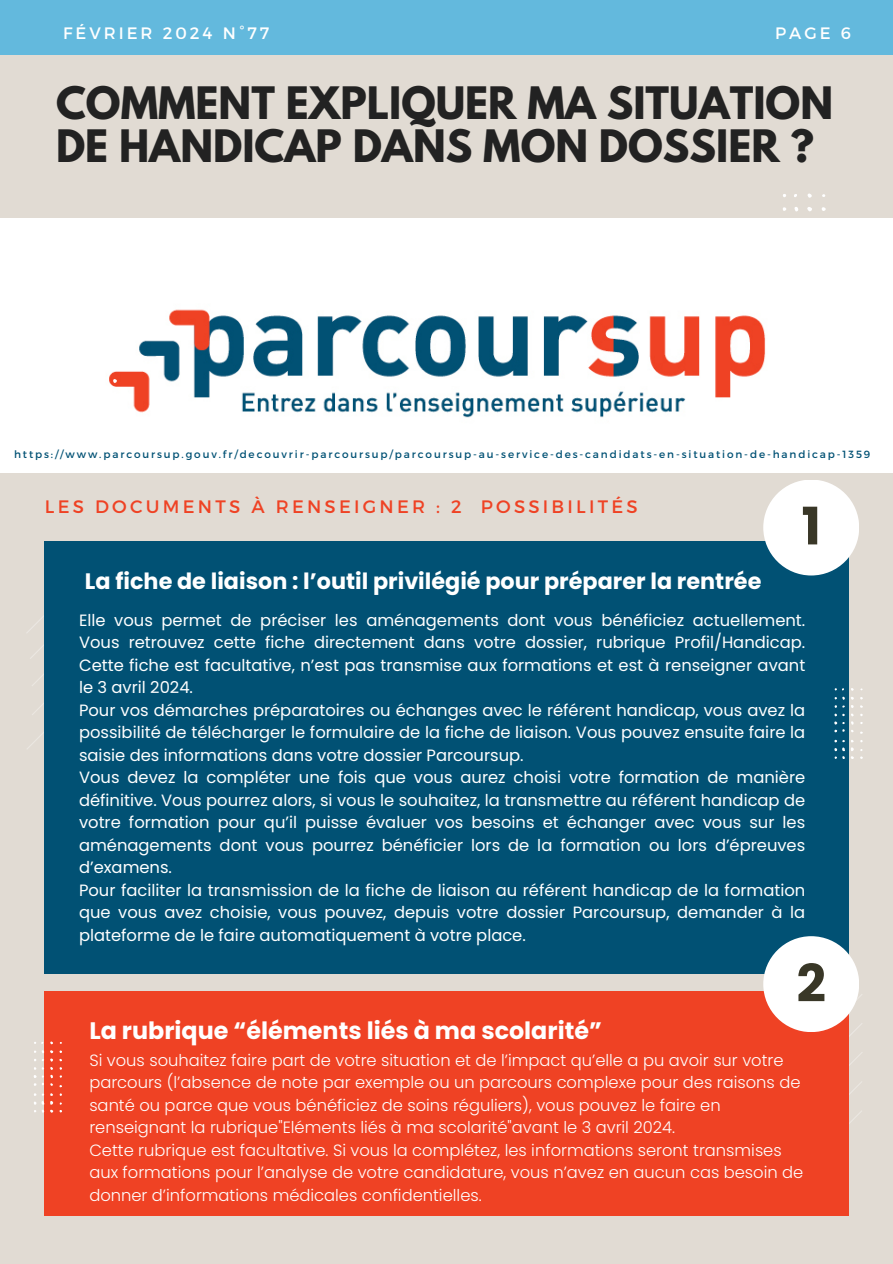
<style>
.page{position:relative;width:893px;height:1264px;background:#fff}
.page>*{position:absolute;margin:0;border:0;box-sizing:border-box;transform-origin:0 0}
.t1{font:700 51.75px "Poppins";color:#393727}
.t2{font:700 39.6px/42.8px "League Spartan";color:#222}
.t3{font:700 23.85px "Poppins";color:#fff}
.t4{font:700 22.35px "Poppins";color:#fff}
.t5{font:18px "Montserrat";letter-spacing:.18em;color:#ef4224}
.t6{font:16.5px "Montserrat";letter-spacing:.18em;color:#fff}
.t7{font:16.35px/22.5px "Poppins";color:#fff}
.t8{font:300 16.35px/22.5px "Poppins";color:#fff}
.t9{font:10.35px "Montserrat";letter-spacing:.18em;color:#015174}
</style>
<div class="page">
<div style="left:0;top:0;width:892px;height:1263px;background:#e1dbd3"></div>
<img style="left:0;top:218px;width:892px;height:254px">
<svg style="left:27px;top:590px;width:18px;height:159px"></svg>
<svg style="left:848px;top:993px;width:14px;height:159px"></svg>
<div style="left:45px;top:541px;width:803px;height:433px;background:#015174"></div>
<div style="left:45px;top:990px;width:803px;height:225px;background:#ef4224"></div>
<div style="left:763px;top:479px;width:96px;height:96px;background:#fff;border-radius:50%"></div>
<div style="left:763px;top:936px;width:96px;height:96px;background:#fff;border-radius:50%"></div>
<svg style="left:99px;top:430px;width:4px;height:6px"></svg>
<svg style="left:85px;top:430px;width:5px;height:6px"></svg>
<svg style="left:99px;top:390px;width:4px;height:6px"></svg>
<svg style="left:99px;top:353px;width:4px;height:5px"></svg>
<svg style="left:99px;top:366px;width:4px;height:5px"></svg>
<svg style="left:74px;top:391px;width:4px;height:5px"></svg>
<svg style="left:99px;top:379px;width:4px;height:4px"></svg>
<svg style="left:99px;top:340px;width:4px;height:4px"></svg>
<svg style="left:99px;top:418px;width:4px;height:5px"></svg>
<svg style="left:74px;top:431px;width:4px;height:5px"></svg>
<svg style="left:113px;top:353px;width:4px;height:4px"></svg>
<svg style="left:86px;top:353px;width:4px;height:5px"></svg>
<svg style="left:113px;top:366px;width:4px;height:4px"></svg>
<svg style="left:99px;top:403px;width:4px;height:4px"></svg>
<svg style="left:74px;top:403px;width:4px;height:4px"></svg>
<svg style="left:113px;top:379px;width:4px;height:4px"></svg>
<svg style="left:74px;top:419px;width:4px;height:4px"></svg>
<svg style="left:113px;top:406px;width:4px;height:4px"></svg>
<svg style="left:74px;top:379px;width:4px;height:4px"></svg>
<svg style="left:113px;top:419px;width:4px;height:4px"></svg>
<svg style="left:74px;top:366px;width:4px;height:4px"></svg>
<svg style="left:113px;top:391px;width:4px;height:4px"></svg>
<svg style="left:86px;top:402px;width:4px;height:4px"></svg>
<svg style="left:86px;top:379px;width:4px;height:4px"></svg>
<svg style="left:86px;top:419px;width:4px;height:3px"></svg>
<svg style="left:74px;top:354px;width:4px;height:3px"></svg>
<svg style="left:99px;top:444px;width:4px;height:4px"></svg>
<svg style="left:113px;top:444px;width:4px;height:4px"></svg>
<svg style="left:86px;top:444px;width:4px;height:4px"></svg>
<svg style="left:74px;top:444px;width:4px;height:4px"></svg>
<svg style="left:113px;top:433px;width:4px;height:3px"></svg>
<svg style="left:86px;top:366px;width:4px;height:4px"></svg>
<svg style="left:74px;top:340px;width:4px;height:4px"></svg>
<svg style="left:113px;top:340px;width:4px;height:3px"></svg>
<svg style="left:85px;top:340px;width:3px;height:4px"></svg>
<svg style="left:807px;top:284px;width:5px;height:6px"></svg>
<svg style="left:794px;top:284px;width:4px;height:6px"></svg>
<svg style="left:807px;top:244px;width:4px;height:5px"></svg>
<svg style="left:807px;top:207px;width:5px;height:4px"></svg>
<svg style="left:807px;top:219px;width:4px;height:5px"></svg>
<svg style="left:782px;top:244px;width:4px;height:5px"></svg>
<svg style="left:807px;top:232px;width:4px;height:5px"></svg>
<svg style="left:807px;top:193px;width:4px;height:5px"></svg>
<svg style="left:807px;top:272px;width:4px;height:4px"></svg>
<svg style="left:782px;top:285px;width:4px;height:5px"></svg>
<svg style="left:822px;top:207px;width:3px;height:4px"></svg>
<svg style="left:794px;top:207px;width:4px;height:4px"></svg>
<svg style="left:821px;top:220px;width:4px;height:4px"></svg>
<svg style="left:807px;top:257px;width:4px;height:4px"></svg>
<svg style="left:782px;top:257px;width:4px;height:4px"></svg>
<svg style="left:821px;top:232px;width:4px;height:4px"></svg>
<svg style="left:782px;top:272px;width:4px;height:4px"></svg>
<svg style="left:821px;top:260px;width:4px;height:3px"></svg>
<svg style="left:782px;top:232px;width:4px;height:5px"></svg>
<svg style="left:821px;top:272px;width:4px;height:4px"></svg>
<svg style="left:782px;top:220px;width:4px;height:4px"></svg>
<svg style="left:821px;top:245px;width:4px;height:4px"></svg>
<svg style="left:794px;top:256px;width:4px;height:4px"></svg>
<svg style="left:794px;top:233px;width:4px;height:3px"></svg>
<svg style="left:794px;top:273px;width:4px;height:3px"></svg>
<svg style="left:783px;top:207px;width:3px;height:4px"></svg>
<svg style="left:807px;top:297px;width:5px;height:5px"></svg>
<svg style="left:821px;top:298px;width:4px;height:4px"></svg>
<svg style="left:794px;top:297px;width:4px;height:5px"></svg>
<svg style="left:782px;top:298px;width:4px;height:3px"></svg>
<svg style="left:822px;top:286px;width:3px;height:4px"></svg>
<svg style="left:794px;top:220px;width:4px;height:3px"></svg>
<svg style="left:794px;top:245px;width:4px;height:3px"></svg>
<svg style="left:59px;top:1050px;width:3px;height:11px"></svg>
<svg style="left:50px;top:1050px;width:3px;height:35px"></svg>
<svg style="left:50px;top:1093px;width:3px;height:19px"></svg>
<svg style="left:34px;top:1093px;width:10px;height:19px"></svg>
<svg style="left:59px;top:1102px;width:3px;height:10px"></svg>
<svg style="left:34px;top:1067px;width:10px;height:18px"></svg>
<svg style="left:851px;top:705px;width:2px;height:27px"></svg>
<svg style="left:834px;top:696px;width:10px;height:3px"></svg>
<svg style="left:834px;top:739px;width:19px;height:20px"></svg>
<svg style="left:834px;top:705px;width:10px;height:27px"></svg>
<div style="left:0;top:0;width:892px;height:54px;background:#63b9dd"></div>
<p class="t6" style="left:63px;top:23px;width:208px">FÉVRIER 2024 N°77</p>
<p class="t6" style="left:775px;top:23px;width:77px">PAGE 6</p>
<h2 class="t2" style="left:56px;top:87px;width:778px">COMMENT EXPLIQUER MA SITUATION<br>DE HANDICAP DANS MON DOSSIER ?</h2>
<p class="t9" style="left:14px;top:448px;width:857px">https://www.parcoursup.gouv.fr/decouvrir-parcoursup/parcoursup-au-service-des-candidats-en-situation-de-handicap-1359</p>
<p class="t5" style="left:45px;top:495px;width:594px">LES DOCUMENTS À RENSEIGNER : 2 POSSIBILITÉS</p>
<h3 class="t4" style="left:85px;top:565px;width:678px">La fiche de liaison : l’outil privilégié pour préparer la rentrée</h3>
<h1 class="t1" style="left:801px;top:490px;width:21px">1</h1>
<p class="t7" style="left:79px;top:608px;width:727px">Elle vous permet de préciser les aménagements dont vous bénéficiez actuellement.<br>Vous retrouvez cette fiche directement dans votre dossier, rubrique Profil/Handicap.<br>Cette fiche est facultative, n’est pas transmise aux formations et est à renseigner avant le 3 avril 2024.<br>Pour vos démarches préparatoires ou échanges avec le référent handicap, vous avez la possibilité de télécharger le formulaire de la fiche de liaison. Vous pouvez ensuite faire la saisie des informations dans votre dossier Parcoursup.<br>Vous devez la compléter une fois que vous aurez choisi votre formation de manière définitive. Vous pourrez alors, si vous le souhaitez, la transmettre au référent handicap de votre formation pour qu’il puisse évaluer vos besoins et échanger avec vous sur les aménagements dont vous pourrez bénéficier lors de la formation ou lors d’épreuves d’examens.<br>Pour faciliter la transmission de la fiche de liaison au référent handicap de la formation que vous avez choisie, vous pouvez, depuis votre dossier Parcoursup, demander à la plateforme de le faire automatiquement à votre place.</p>
<h1 class="t1" style="left:796px;top:947px;width:31px">2</h1>
<h3 class="t3" style="left:89px;top:1014px;width:514px">La rubrique “éléments liés à ma scolarité”</h3>
<p class="t8" style="left:89px;top:1048px;width:715px">Si vous souhaitez faire part de votre situation et de l’impact qu’elle a pu avoir sur votre parcours (l’absence de note par exemple ou un parcours complexe pour des raisons de santé ou parce que vous bénéficiez de soins réguliers), vous pouvez le faire en renseignant la rubrique"Eléments liés à ma scolarité"avant le 3 avril 2024.<br>Cette rubrique est facultative. Si vous la complétez, les informations seront transmises aux formations pour l’analyse de votre candidature, vous n’avez en aucun cas besoin de donner d’informations médicales confidentielles.</p>
</div>
